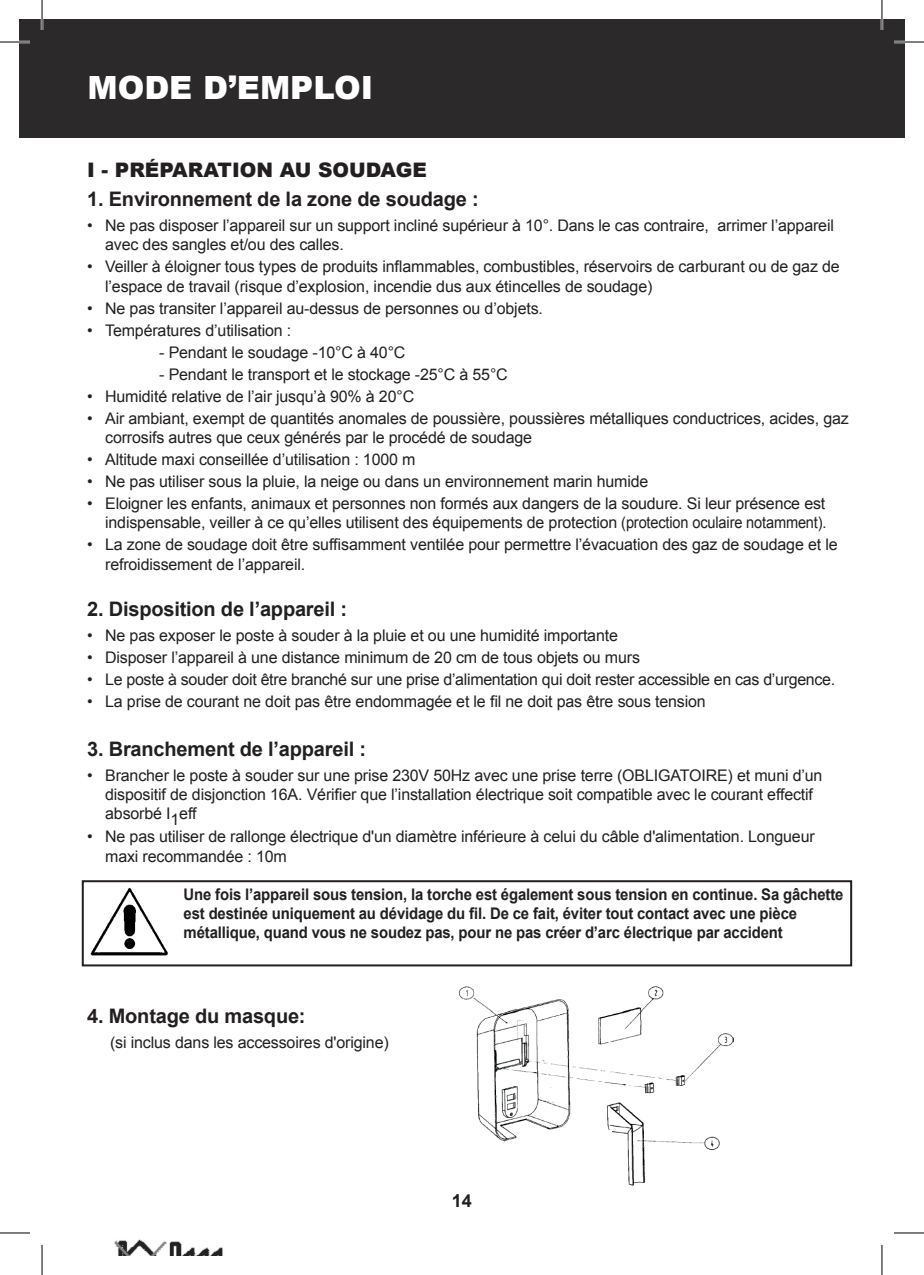
<style>
.page{position:relative;width:924px;height:1275px;background:#fff}
.page>*{position:absolute;margin:0;border:0;box-sizing:border-box;transform-origin:0 0}
.t1{font:900 32px "Arial";color:#fff}
.t2{font:700 20px "Arial";letter-spacing:-.01em;color:#231f20}
.t3{font:900 20px "Arial";color:#231f20}
.t4{font:700 18px "Arial";color:#231f20}
.t5{font:16px/19.2px "Arial";letter-spacing:-.01em;color:#231f20}
.t6{font:700 16px/19.2px "Arial";letter-spacing:-.01em;color:#231f20;scale:.93 1}
</style>
<div class="page">
<div style="left:19px;top:19px;width:885px;height:118px;background:#2b292a"></div>
<img style="left:114px;top:1239px;width:109px;height:16px">
<img style="left:90px;top:887px;width:78px;height:69px">
<div style="left:82px;top:880px;width:769px;height:86px;border:2px solid #231f20"></div>
<img style="left:458px;top:986px;width:276px;height:200px">
<hr style="left:0;top:41px;width:30px;height:2px;background:#fff">
<hr style="left:893px;top:41px;width:30px;height:2px;background:#fff">
<hr style="left:41px;top:0;width:2px;height:30px;background:#fff">
<hr style="left:880px;top:0;width:2px;height:30px;background:#fff">
<hr style="left:0;top:42px;width:30px;height:1px;background:#000">
<hr style="left:893px;top:42px;width:30px;height:1px;background:#000">
<hr style="left:0;top:1232px;width:30px;height:1px;background:#000">
<hr style="left:893px;top:1232px;width:30px;height:1px;background:#000">
<hr style="left:42px;top:0;width:1px;height:30px;background:#000">
<hr style="left:42px;top:1245px;width:1px;height:30px;background:#000">
<hr style="left:881px;top:0;width:1px;height:30px;background:#000">
<hr style="left:881px;top:1245px;width:1px;height:30px;background:#000">
<h1 class="t1" style="left:87px;top:64px;width:287px">MODE D’EMPLOI</h1>
<p class="t3" style="left:87px;top:155px;width:341px">I - PRÉPARATION AU SOUDAGE</p>
<p class="t2" style="left:87px;top:188px;width:393px">1. Environnement de la zone de soudage :</p>
<p class="t5" style="left:105px;top:216px;width:730px;text-indent:-18px">• Ne pas disposer l’appareil sur un support incliné supérieur à 10°. Dans le cas contraire, arrimer l’appareil avec des sangles et/ou des calles.</p>
<p class="t5" style="left:105px;top:257px;width:735px;text-indent:-18px">• Veiller à éloigner tous types de produits inflammables, combustibles, réservoirs de carburant ou de gaz de l’espace de travail (risque d’explosion, incendie dus aux étincelles de soudage)</p>
<p class="t5" style="left:87px;top:298px;width:457px">• Ne pas transiter l’appareil au-dessus de personnes ou d’objets.</p>
<p class="t5" style="left:87px;top:320px;width:205px">• Températures d’utilisation :</p>
<p class="t5" style="left:159px;top:343px;width:248px">- Pendant le soudage -10°C à 40°C</p>
<p class="t5" style="left:159px;top:365px;width:350px">- Pendant le transport et le stockage -25°C à 55°C</p>
<p class="t5" style="left:87px;top:387px;width:328px">• Humidité relative de l’air jusqu’à 90% à 20°C</p>
<p class="t5" style="left:105px;top:409px;width:744px;text-indent:-18px">• Air ambiant, exempt de quantités anomales de poussière, poussières métalliques conductrices, acides, gaz corrosifs autres que ceux générés par le procédé de soudage</p>
<p class="t5" style="left:87px;top:450px;width:330px">• Altitude maxi conseillée d’utilisation : 1000 m</p>
<p class="t5" style="left:87px;top:472px;width:562px">• Ne pas utiliser sous la pluie, la neige ou dans un environnement marin humide</p>
<p class="t5" style="left:87px;top:494px;width:740px;text-align:right">• Eloigner les enfants, animaux et personnes non formés aux dangers de la soudure. Si leur présence est indispensable, veiller à ce qu’elles utilisent des équipements de protection (protection oculaire notamment).</p>
<p class="t5" style="left:105px;top:535px;width:733px;text-indent:-18px">• La zone de soudage doit être suffisamment ventilée pour permettre l’évacuation des gaz de soudage et le refroidissement de l’appareil.</p>
<p class="t2" style="left:87px;top:598px;width:261px">2. Disposition de l’appareil :</p>
<p class="t5" style="left:87px;top:626px;width:532px">• Ne pas exposer le poste à souder à la pluie et ou une humidité importante</p>
<p class="t5" style="left:87px;top:648px;width:554px">• Disposer l’appareil à une distance minimum de 20 cm de tous objets ou murs</p>
<p class="t5" style="left:87px;top:670px;width:749px">• Le poste à souder doit être branché sur une prise d’alimentation qui doit rester accessible en cas d’urgence.</p>
<p class="t5" style="left:87px;top:692px;width:620px">• La prise de courant ne doit pas être endommagée et le fil ne doit pas être sous tension</p>
<p class="t2" style="left:87px;top:737px;width:280px">3. Branchement de l’appareil :</p>
<p class="t5" style="left:105px;top:766px;width:718px;text-indent:-18px">• Brancher le poste à souder sur une prise 230V 50Hz avec une prise terre (OBLIGATOIRE) et muni d’un dispositif de disjonction 16A. Vérifier que l’installation électrique soit compatible avec le courant effectif absorbé I1eff</p>
<p class="t5" style="left:105px;top:826px;width:710px;line-height:20px;text-indent:-18px">• Ne pas utiliser de rallonge électrique d'un diamètre inférieure à celui du câble d'alimentation. Longueur maxi recommandée : 10m</p>
<p class="t6" style="left:183px;top:884px;width:710px">Une fois l’appareil sous tension, la torche est également sous tension en continue. Sa gâchette est destinée uniquement au dévidage du fil. De ce fait, éviter tout contact avec une pièce métallique, quand vous ne soudez pas, pour ne pas créer d’arc électrique par accident</p>
<p class="t2" style="left:87px;top:1004px;width:220px">4. Montage du masque:</p>
<p class="t5" style="left:110px;top:1032px;width:280px">(si inclus dans les accessoires d'origine)</p>
<p class="t4" style="left:452px;top:1190px;width:22px">14</p>
</div>
